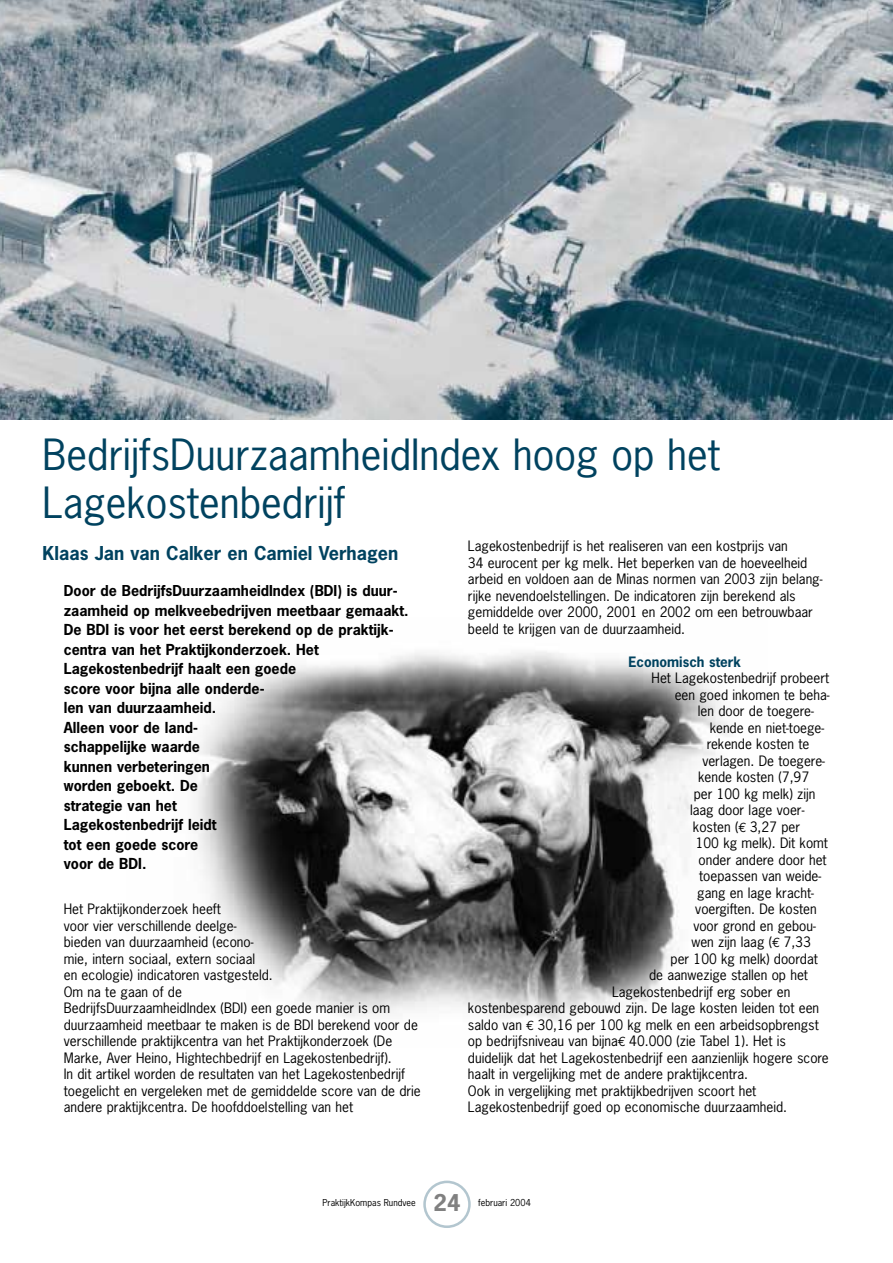
<style>
.page{position:relative;width:893px;height:1263px;background:#fff}
.page>*{position:absolute;margin:0;border:0;box-sizing:border-box;transform-origin:0 0}
.t1{font:40.5px/48.6px "News Gothic";color:#00425f}
.t2{font:700 21.75px "News Gothic";color:#808080}
.t3{font:700 18px "News Gothic";color:#00425f}
.t4{font:700 14.25px/19.5px "News Gothic";color:#000}
.t5{font:13.5px/16.5px "News Gothic";color:#000}
.t6{font:700 13.5px "News Gothic";color:#00425f}
.t7{font:9px "News Gothic";color:#000}
.s1{font-family:"Euro Mono"}
</style>
<div class="page">
<img style="left:196px;top:652px;width:532px;height:370px">
<svg style="left:423px;top:1181px;width:47px;height:47px"></svg>
<img style="left:0;top:0;width:892px;height:419px">
<h1 class="t1" style="left:43px;top:433px;width:679px">BedrijfsDuurzaamheidIndex hoog op het<br>Lagekostenbedrijf</h1>
<h3 class="t3" style="left:43px;top:546px;width:357px">Klaas Jan van Calker en Camiel Verhagen</h3>
<p class="t5" style="left:468px;top:539px;width:356px">Lagekostenbedrijf is het realiseren van een kostprijs van<br>34 eurocent per kg melk. Het beperken van de hoeveelheid arbeid en voldoen aan de Minas normen van 2003 zijn belang&shy;rijke nevendoelstellingen. De indicatoren zijn berekend als gemiddelde over 2000, 2001 en 2002 om een betrouwbaar beeld te krijgen van de duurzaamheid.</p>
<p class="t6" style="left:628px;top:656px;width:114px">Economisch sterk</p>
<p class="t5" style="left:651px;top:671px;width:179px">Het Lagekostenbedrijf probeert</p>
<p class="t5" style="left:674px;top:688px;width:156px">een goed inkomen te beha-</p>
<p class="t5" style="left:697px;top:704px;width:118px">len door de toegere-</p>
<p class="t5" style="left:709px;top:721px;width:116px">kende en niet-toege-</p>
<p class="t5" style="left:706px;top:737px;width:104px">rekende kosten te</p>
<p class="t5" style="left:702px;top:754px;width:124px">verlagen. De toegere-</p>
<p class="t5" style="left:698px;top:770px;width:113px">kende kosten (7,97</p>
<p class="t5" style="left:693px;top:787px;width:123px">per 100 kg melk) zijn</p>
<p class="t5" style="left:690px;top:803px;width:116px">laag door lage voer-</p>
<p class="t5" style="left:693px;top:820px;width:109px">kosten (<span class="s1">€</span> 3,27 per</p>
<p class="t5" style="left:695px;top:836px;width:134px">100 kg melk). Dit komt</p>
<p class="t5" style="left:698px;top:853px;width:130px">onder andere door het</p>
<p class="t5" style="left:699px;top:869px;width:123px">toepassen van weide-</p>
<p class="t5" style="left:697px;top:886px;width:118px">gang en lage kracht-</p>
<p class="t5" style="left:695px;top:902px;width:123px">voergiften. De kosten</p>
<p class="t5" style="left:693px;top:919px;width:124px">voor grond en gebou-</p>
<p class="t5" style="left:691px;top:935px;width:121px">wen zijn laag (<span class="s1">€</span> 7,33</p>
<p class="t5" style="left:670px;top:952px;width:149px">per 100 kg melk) doordat</p>
<p class="t5" style="left:649px;top:968px;width:160px">de aanwezige stallen op het</p>
<p class="t5" style="left:612px;top:985px;width:180px">Lagekostenbedrijf erg sober en</p>
<p class="t5" style="left:468px;top:1001px;width:353px">kostenbesparend gebouwd zijn. De lage kosten leiden tot een</p>
<p class="t5" style="left:468px;top:1018px;width:352px">saldo van <span class="s1">€</span> 30,16 per 100 kg melk en een arbeidsopbrengst</p>
<p class="t5" style="left:468px;top:1034px;width:319px">op bedrijfsniveau van bijna<span class="s1">€</span> 40.000 (zie Tabel 1). Het is</p>
<p class="t5" style="left:468px;top:1051px;width:362px">duidelijk dat het Lagekostenbedrijf een aanzienlijk hogere score</p>
<p class="t5" style="left:468px;top:1067px;width:282px">haalt in vergelijking met de andere praktijkcentra.</p>
<p class="t5" style="left:468px;top:1084px;width:290px">Ook in vergelijking met praktijkbedrijven scoort het</p>
<p class="t5" style="left:468px;top:1100px;width:320px">Lagekostenbedrijf goed op economische duurzaamheid.</p>
<p class="t4" style="left:64px;top:582px;width:346px">Door de BedrijfsDuurzaamheidIndex (BDI) is duur&shy;zaamheid op melkveebedrijven meetbaar gemaakt.<br>De BDI is voor het eerst berekend op de praktijk&shy;centra van het Praktijkonderzoek. Het<br>Lagekostenbedrijf haalt een goede<br>score voor bijna alle onderde-<br>len van duurzaamheid.<br>Alleen voor de land-<br>schappelijke waarde<br>kunnen verbeteringen<br>worden geboekt. De<br>strategie van het<br>Lagekostenbedrijf leidt<br>tot een goede score<br>voor de BDI.</p>
<p class="t5" style="left:64px;top:902px;width:358px">Het Praktijkonderzoek heeft<br>voor vier verschillende deelge-<br>bieden van duurzaamheid (econo-<br>mie, intern sociaal, extern sociaal<br>en ecologie) indicatoren vastgesteld.<br>Om na te gaan of de<br>BedrijfsDuurzaamheidIndex (BDI) een goede manier is om duurzaamheid meetbaar te maken is de BDI berekend voor de verschillende praktijkcentra van het Praktijkonderzoek (De Marke, Aver Heino, Hightechbedrijf en Lagekostenbedrijf).<br>In dit artikel worden de resultaten van het Lagekostenbedrijf toegelicht en vergeleken met de gemiddelde score van de drie andere praktijkcentra. De hoofddoelstelling van het</p>
<h2 class="t2" style="left:433px;top:1194px;width:29px">24</h2>
<p class="t7" style="left:322px;top:1199px;width:95px">PraktijkKompas Rundvee</p>
<p class="t7" style="left:478px;top:1199px;width:54px">februari 2004</p>
</div>
